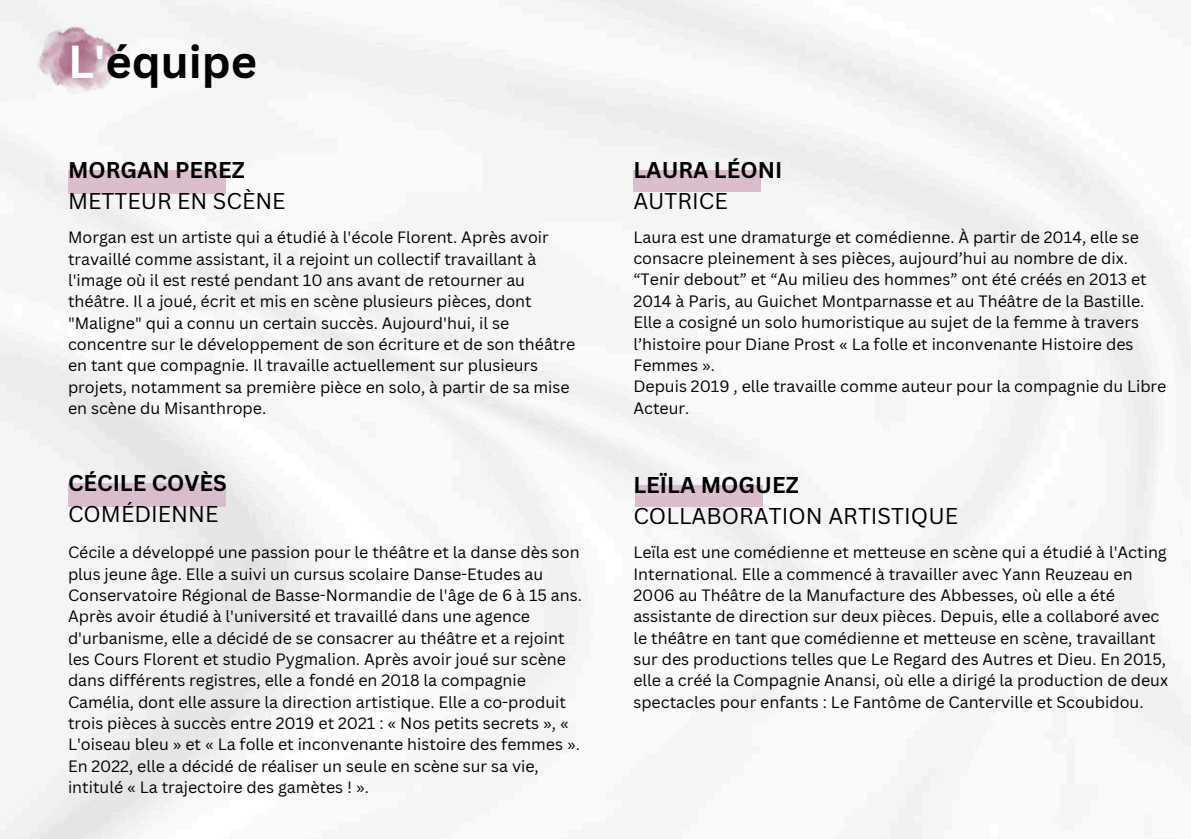
<style>
.page{position:relative;width:1191px;height:839px;background:#fff}
.page>*{position:absolute;margin:0;border:0;box-sizing:border-box;transform-origin:0 0}
.t1{font:700 45px "Canva Sans";color:#000}
.t2{font:22.2px "Canva Sans";color:#000}
.t3{font:700 22.2px "Canva Sans";color:#000}
.t4{font:16px/21.4px "Canva Sans";color:#000}
.s1{color:#fff}
</style>
<div class="page">
<div style="left:633px;top:170px;width:128px;height:22px;background:#dcbdcd"></div>
<div style="left:68px;top:170px;width:157px;height:23px;background:#dcbdcd"></div>
<div style="left:68px;top:483px;width:157px;height:23px;background:#dcbdcd"></div>
<div style="left:635px;top:484px;width:127px;height:22px;background:#dcbdcd"></div>
<img style="left:37px;top:26px;width:79px;height:69px">
<h1 class="t1" style="left:68px;top:29px;width:191px"><span class="s1">L'</span>équipe</h1>
<h2 class="t3" style="left:68px;top:155px;width:178px">MORGAN PEREZ</h2>
<h2 class="t2" style="left:68px;top:185px;width:219px">METTEUR EN SCÈNE</h2>
<h2 class="t3" style="left:633px;top:155px;width:150px">LAURA LÉONI</h2>
<h2 class="t2" style="left:633px;top:185px;width:96px">AUTRICE</h2>
<p class="t4" style="left:68px;top:226px;width:509px">Morgan est un artiste qui a étudié à l'école Florent. Après avoir travaillé comme assistant, il a rejoint un collectif travaillant à l'image où il est resté pendant 10 ans avant de retourner au théâtre. Il a joué, écrit et mis en scène plusieurs pièces, dont "Maligne" qui a connu un certain succès. Aujourd'hui, il se concentre sur le développement de son écriture et de son théâtre en tant que compagnie. Il travaille actuellement sur plusieurs projets, notamment sa première pièce en solo, à partir de sa mise en scène du Misanthrope.</p>
<p class="t4" style="left:633px;top:226px;width:535px">Laura est une dramaturge et comédienne. À partir de 2014, elle se consacre pleinement à ses pièces, aujourd’hui au nombre de dix. “Tenir debout” et “Au milieu des hommes” ont été créés en 2013 et 2014 à Paris, au Guichet Montparnasse et au Théâtre de la Bastille.<br>Elle a cosigné un solo humoristique au sujet de la femme à travers l’histoire pour Diane Prost « La folle et inconvenante Histoire des Femmes ».<br>Depuis 2019 , elle travaille comme auteur pour la compagnie du Libre Acteur.</p>
<h2 class="t3" style="left:68px;top:467px;width:160px">CÉCILE COVÈS</h2>
<h2 class="t2" style="left:68px;top:498px;width:152px">COMÉDIENNE</h2>
<h2 class="t3" style="left:633px;top:469px;width:167px">LEÏLA MOGUEZ</h2>
<h2 class="t2" style="left:633px;top:500px;width:326px">COLLABORATION ARTISTIQUE</h2>
<p class="t4" style="left:68px;top:541px;width:515px">Cécile a développé une passion pour le théâtre et la danse dès son plus jeune âge. Elle a suivi un cursus scolaire Danse-Etudes au Conservatoire Régional de Basse-Normandie de l'âge de 6 à 15 ans.<br>Après avoir étudié à l'université et travaillé dans une agence d'urbanisme, elle a décidé de se consacrer au théâtre et a rejoint les Cours Florent et studio Pygmalion. Après avoir joué sur scène dans différents registres, elle a fondé en 2018 la compagnie Camélia, dont elle assure la direction artistique. Elle a co-produit trois pièces à succès entre 2019 et 2021 : « Nos petits secrets », « L'oiseau bleu » et « La folle et inconvenante histoire des femmes ».<br>En 2022, elle a décidé de réaliser un seule en scène sur sa vie, intitulé « La trajectoire des gamètes ! ».</p>
<p class="t4" style="left:633px;top:541px;width:536px">Leïla est une comédienne et metteuse en scène qui a étudié à l'Acting International. Elle a commencé à travailler avec Yann Reuzeau en 2006 au Théâtre de la Manufacture des Abbesses, où elle a été assistante de direction sur deux pièces. Depuis, elle a collaboré avec le théâtre en tant que comédienne et metteuse en scène, travaillant sur des productions telles que Le Regard des Autres et Dieu. En 2015, elle a créé la Compagnie Anansi, où elle a dirigé la production de deux spectacles pour enfants : Le Fantôme de Canterville et Scoubidou.</p>
</div>
